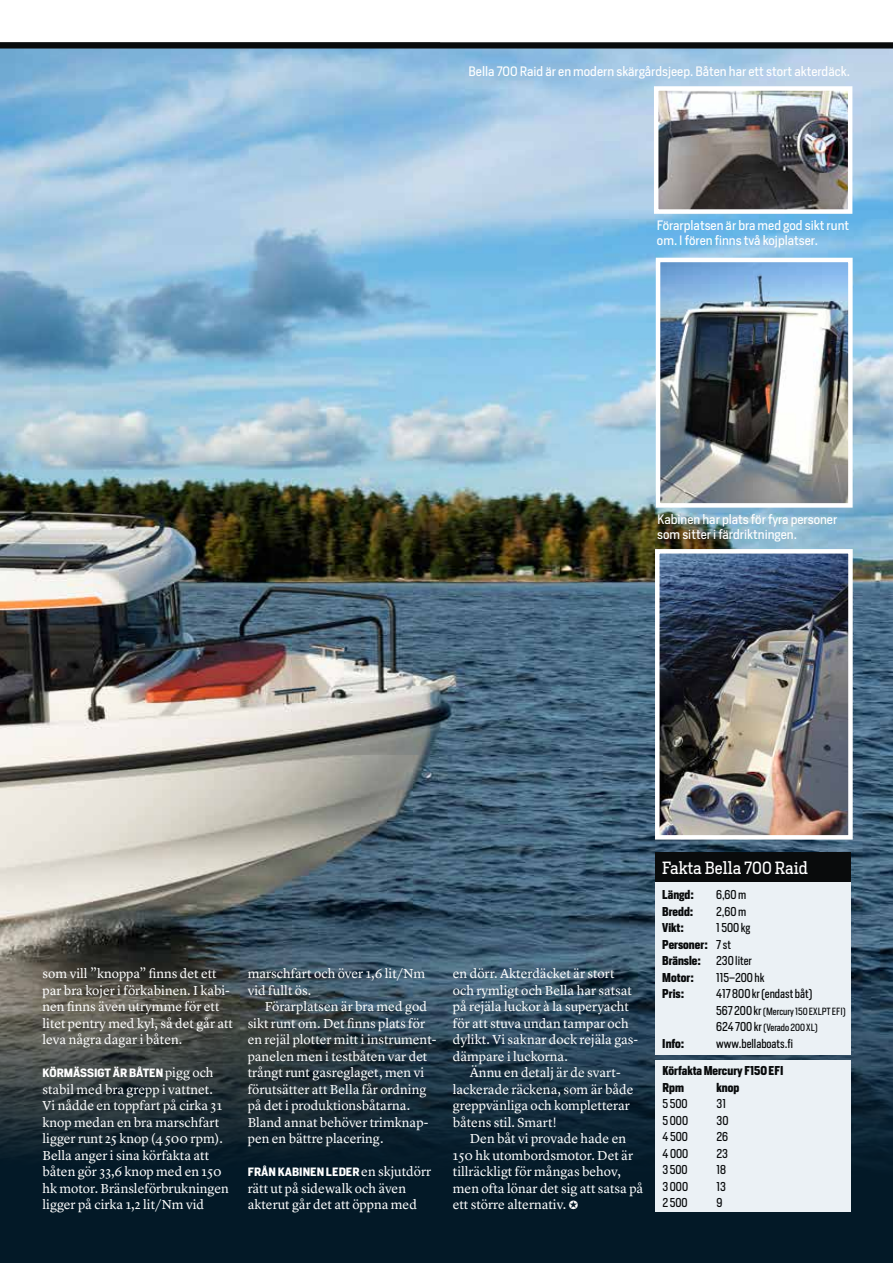
<style>
.page{position:relative;width:893px;height:1263px;background:#fff}
.page>*{position:absolute;margin:0;border:0;box-sizing:border-box;transform-origin:0 0}
.t1{font:16.5px "Heron Serif";color:#fff}
.t2{font:13.5px/16.5px "Lyon Text";color:#fff}
.t3{font:12.75px/15px "Heron Sans";color:#fff}
.t4{font:12px "Heron Sans Cond";color:#090b0c}
.t5{font:700 12px/16.5px "Heron Sans Cond";color:#090b0c}
.t6{font:700 11.25px "Heron Sans";color:#fff}
.t7{font:9.75px/16.5px "Heron Sans Cond";color:#090b0c}
.s1{font-family:"Lyon Text";font-weight:400;font-size:13.5px}
.s2{font-weight:400}
.s3{font-size:12px}
</style>
<div class="page">
<img style="left:0;top:49px;width:893px;height:915px">
<img style="left:659px;top:91px;width:188px;height:118px">
<div style="left:654px;top:86px;width:198px;height:128px;border:4px solid #fff"></div>
<img style="left:661px;top:263px;width:187px;height:240px">
<div style="left:656px;top:258px;width:197px;height:250px;border:4px solid #fff"></div>
<img style="left:660px;top:554px;width:188px;height:280px">
<div style="left:655px;top:549px;width:198px;height:290px;border:4px solid #fff"></div>
<svg style="left:0;top:964px;width:893px;height:299px;background:#1c2f3a"></svg>
<div style="left:655px;top:1061px;width:195px;height:151px;background:#ebf1f5"></div>
<div style="left:655px;top:882px;width:195px;height:173px;background:#ebf1f5"></div>
<div style="left:655px;top:852px;width:195px;height:30px;background:#090b0c"></div>
<div style="left:0;top:43px;width:893px;height:6px;background:#090b0c"></div>
<p class="t3" style="left:469px;top:63px;width:383px">Bella 700 Raid är en modern skärgårdsjeep. Båten har ett stort akterdäck.</p>
<p class="t3" style="left:657px;top:218px;width:194px">Förarplatsen är bra med god sikt runt om. I fören finns två kojplatser.</p>
<p class="t3" style="left:657px;top:511px;width:182px">Kabinen har plats för fyra personer som sitter i färdriktningen.</p>
<p class="t2" style="left:43px;top:964px;width:192px">som vill ”knoppa” finns det ett par bra kojer i förkabinen. I kabi&shy;nen finns även utrymme för ett litet pentry med kyl, så det går att leva några dagar i båten.</p>
<p class="t6" style="left:43px;top:1065px;width:172px">KÖRMÄSSIGT ÄR BÅTEN <span class="s1">pigg och</span></p>
<p class="t2" style="left:43px;top:1080px;width:188px">stabil med bra grepp i vattnet.<br>Vi nådde en toppfart på cirka 31 knop medan en bra marschfart ligger runt 25 knop (4 500 rpm).<br>Bella anger i sina körfakta att båten gör 33,6 knop med en 150 hk motor. Bränsleförbrukningen ligger på cirka 1,2 lit/Nm vid</p>
<p class="t2" style="left:248px;top:964px;width:179px">marschfart och över 1,6 lit/Nm vid fullt ös.</p>
<p class="t2" style="left:248px;top:997px;width:190px;text-indent:17px">Förarplatsen är bra med god sikt runt om. Det finns plats för en rejäl plotter mitt i instrument&shy;panelen men i testbåten var det trångt runt gasreglaget, men vi förutsätter att Bella får ordning på det i produktionsbåtarna.<br>Bland annat behöver trimknap&shy;pen en bättre placering.</p>
<p class="t6" style="left:248px;top:1164px;width:185px">FRÅN KABINEN LEDER <span class="s1">en skjutdörr</span></p>
<p class="t2" style="left:248px;top:1179px;width:171px">rätt ut på sidewalk och även akterut går det att öppna med</p>
<p class="t2" style="left:453px;top:964px;width:187px">en dörr. Akterdäcket är stort och rymligt och Bella har satsat på rejäla luckor à la superyacht för att stuva undan tampar och dylikt. Vi saknar dock rejäla gas&shy;dämpare i luckorna.</p>
<p class="t2" style="left:453px;top:1063px;width:182px;text-indent:17px">Ännu en detalj är de svart&shy;lackerade räckena, som är både greppvänliga och kompletterar båtens stil. Smart!</p>
<p class="t2" style="left:453px;top:1129px;width:192px;text-indent:17px">Den båt vi provade hade en<br>150 hk utombordsmotor. Det är tillräckligt för mångas behov, men ofta lönar det sig att satsa på ett större alternativ. ✪</p>
<p class="t1" style="left:662px;top:857px;width:147px">Fakta Bella 700 Raid</p>
<p class="t5" style="left:662px;top:887px;width:33px">Längd:</p>
<p class="t4" style="left:716px;top:887px;width:31px">6,60 m</p>
<p class="t5" style="left:662px;top:903px;width:33px">Bredd:</p>
<p class="t4" style="left:716px;top:904px;width:31px">2,60 m</p>
<p class="t5" style="left:662px;top:920px;width:23px">Vikt:</p>
<p class="t5" style="left:662px;top:920px;width:89px;text-indent:54px"><span class="s2">1 500 kg<br></span>Personer: <span class="s2">7 st<br></span>Bränsle:</p>
<p class="t4" style="left:716px;top:953px;width:37px">230 liter</p>
<p class="t5" style="left:662px;top:969px;width:33px">Motor:</p>
<p class="t4" style="left:716px;top:970px;width:50px">115–200 hk</p>
<p class="t5" style="left:662px;top:986px;width:23px">Pris:</p>
<p class="t4" style="left:716px;top:986px;width:97px">417 800 kr (endast båt)</p>
<p class="t7" style="left:716px;top:1003px;width:131px"><span class="s3">567 200 kr</span> (Mercury 150 EXLPT EFI)<br><span class="s3">624 700 kr</span> (Verado 200 XL)</p>
<p class="t5" style="left:662px;top:1035px;width:24px">Info:</p>
<p class="t4" style="left:716px;top:1036px;width:78px">www.bellaboats.fi</p>
<p class="t5" style="left:663px;top:1062px;width:122px">Körfakta Mercury F150 EFI<br>Rpm</p>
<p class="t5" style="left:717px;top:1079px;width:24px">knop</p>
<p class="t4" style="left:663px;top:1096px;width:27px">5 500</p>
<p class="t4" style="left:717px;top:1096px;width:11px">31</p>
<p class="t4" style="left:663px;top:1113px;width:27px">5 000</p>
<p class="t4" style="left:717px;top:1113px;width:13px">30</p>
<p class="t4" style="left:663px;top:1129px;width:27px">4 500</p>
<p class="t4" style="left:717px;top:1129px;width:13px">26</p>
<p class="t4" style="left:663px;top:1146px;width:27px">4 000</p>
<p class="t4" style="left:717px;top:1146px;width:13px">23</p>
<p class="t4" style="left:663px;top:1162px;width:27px">3 500</p>
<p class="t4" style="left:717px;top:1162px;width:11px">18</p>
<p class="t4" style="left:663px;top:1179px;width:27px">3 000</p>
<p class="t4" style="left:717px;top:1179px;width:11px">13</p>
<p class="t4" style="left:663px;top:1195px;width:27px">2 500</p>
<p class="t4" style="left:717px;top:1195px;width:7px">9</p>
</div>
